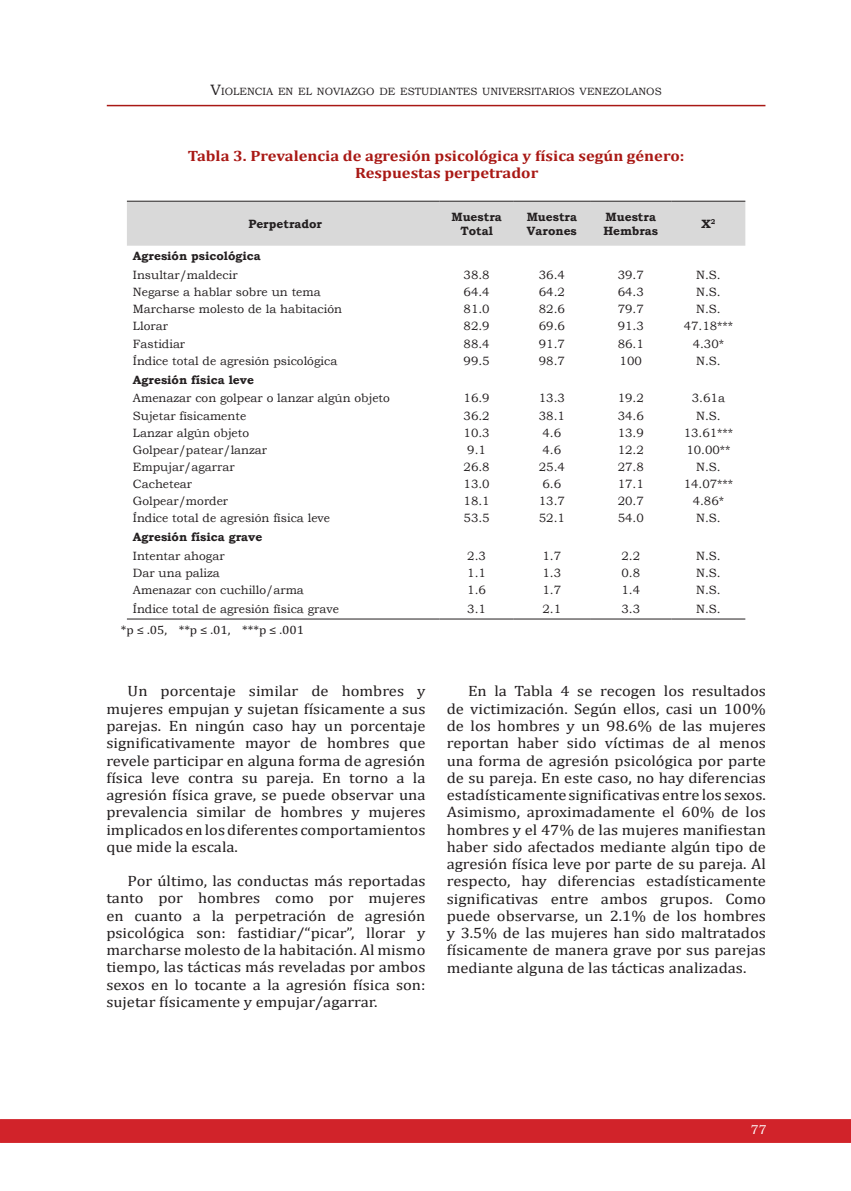
<style>
.page{position:relative;width:851px;height:1191px;background:#fff}
.page>*{position:absolute;margin:0;border:0;box-sizing:border-box;transform-origin:0 0}
.TEXTO-PARRAFO{font:15px/17.2px "Cambria";color:#231f20;text-align:justify;scale:1.1 1}
.TABLA-FIGURA{font:700 15px/17.2px "Cambria";color:#a91915;scale:1.1 1}
.t1{font:12.75px "Bookman Old Style";color:#fff}
.TEXTO_TABLA{font:12px "Bookman Old Style";color:#231f20}
.TEXTO_TABLA-2{font:700 12px "Bookman Old Style";color:#231f20}
.TITULO-TABLA{font:700 12px "Bookman Old Style";color:#231f20}
.FUENTE{font:12px "Cambria";color:#231f20;scale:1.1 1}
.t2{font:10.5px "Bookman Old Style";color:#231f20}
.s1{font-size:15px}
</style>
<div class="page">
<hr style="left:107px;top:105px;width:658px;height:1px;background:#a91915">
<div style="left:0;top:1119px;width:850px;height:24px;background:#d1232a;border:2px solid #d1232a"></div>
<div style="left:127px;top:202px;width:618px;height:44px;background:#d9d9d9"></div>
<hr style="left:127px;top:618px;width:312px;height:1px;background:#231f20">
<hr style="left:439px;top:618px;width:74px;height:1px;background:#231f20">
<hr style="left:513px;top:618px;width:77px;height:1px;background:#231f20">
<hr style="left:590px;top:618px;width:81px;height:1px;background:#231f20">
<hr style="left:671px;top:618px;width:74px;height:1px;background:#231f20">
<hr style="left:127px;top:201px;width:312px;height:1px;background:#231f20">
<hr style="left:439px;top:201px;width:74px;height:1px;background:#231f20">
<hr style="left:513px;top:201px;width:77px;height:1px;background:#231f20">
<hr style="left:590px;top:201px;width:81px;height:1px;background:#231f20">
<hr style="left:671px;top:201px;width:74px;height:1px;background:#231f20">
<p class="t2" style="left:211px;top:84px;width:452px"><span class="s1">V</span>IOLENCIA EN EL NOVIAZGO DE ESTUDIANTES UNIVERSITARIOS VENEZOLANOS</p>
<p class="TABLA-FIGURA" style="left:355px;top:146px;width:301px;text-indent:-167px">Tabla 3. Prevalencia de agresión psicológica y física según género:<br>Respuestas perpetrador</p>
<p class="TITULO-TABLA" style="left:248px;top:215px;width:75px">Perpetrador</p>
<p class="TITULO-TABLA" style="left:451px;top:208px;width:52px">Muestra</p>
<p class="TITULO-TABLA" style="left:460px;top:222px;width:34px">Total</p>
<p class="TITULO-TABLA" style="left:526px;top:208px;width:52px">Muestra</p>
<p class="TITULO-TABLA" style="left:527px;top:222px;width:51px">Varones</p>
<p class="TITULO-TABLA" style="left:605px;top:208px;width:52px">Muestra</p>
<p class="TITULO-TABLA" style="left:603px;top:222px;width:56px">Hembras</p>
<p class="TITULO-TABLA" style="left:701px;top:215px;width:15px">X<sup>2</sup></p>
<p class="TEXTO_TABLA-2" style="left:133px;top:247px;width:129px">Agresión psicológica</p>
<p class="TEXTO_TABLA" style="left:133px;top:267px;width:106px">Insultar/maldecir</p>
<p class="TEXTO_TABLA" style="left:463px;top:267px;width:28px">38.8</p>
<p class="TEXTO_TABLA" style="left:538px;top:267px;width:28px">36.4</p>
<p class="TEXTO_TABLA" style="left:617px;top:267px;width:28px">39.7</p>
<p class="TEXTO_TABLA" style="left:696px;top:267px;width:26px">N.S.</p>
<p class="TEXTO_TABLA" style="left:133px;top:284px;width:189px">Negarse a hablar sobre un tema</p>
<p class="TEXTO_TABLA" style="left:463px;top:284px;width:28px">64.4</p>
<p class="TEXTO_TABLA" style="left:538px;top:284px;width:28px">64.2</p>
<p class="TEXTO_TABLA" style="left:617px;top:284px;width:28px">64.3</p>
<p class="TEXTO_TABLA" style="left:696px;top:284px;width:26px">N.S.</p>
<p class="TEXTO_TABLA" style="left:133px;top:301px;width:211px">Marcharse molesto de la habitación</p>
<p class="TEXTO_TABLA" style="left:463px;top:301px;width:28px">81.0</p>
<p class="TEXTO_TABLA" style="left:538px;top:301px;width:28px">82.6</p>
<p class="TEXTO_TABLA" style="left:617px;top:301px;width:28px">79.7</p>
<p class="TEXTO_TABLA" style="left:696px;top:301px;width:26px">N.S.</p>
<p class="TEXTO_TABLA" style="left:133px;top:318px;width:37px">Llorar</p>
<p class="TEXTO_TABLA" style="left:463px;top:318px;width:28px">82.9</p>
<p class="TEXTO_TABLA" style="left:538px;top:318px;width:28px">69.6</p>
<p class="TEXTO_TABLA" style="left:617px;top:318px;width:28px">91.3</p>
<p class="TEXTO_TABLA" style="left:683px;top:318px;width:51px">47.18***</p>
<p class="TEXTO_TABLA" style="left:133px;top:336px;width:54px">Fastidiar</p>
<p class="TEXTO_TABLA" style="left:463px;top:336px;width:28px">88.4</p>
<p class="TEXTO_TABLA" style="left:538px;top:336px;width:28px">91.7</p>
<p class="TEXTO_TABLA" style="left:617px;top:336px;width:28px">86.1</p>
<p class="TEXTO_TABLA" style="left:692px;top:336px;width:33px">4.30*</p>
<p class="TEXTO_TABLA" style="left:133px;top:353px;width:206px">Índice total de agresión psicológica</p>
<p class="TEXTO_TABLA" style="left:463px;top:353px;width:28px">99.5</p>
<p class="TEXTO_TABLA" style="left:538px;top:353px;width:28px">98.7</p>
<p class="TEXTO_TABLA" style="left:619px;top:353px;width:24px">100</p>
<p class="TEXTO_TABLA" style="left:696px;top:353px;width:26px">N.S.</p>
<p class="TEXTO_TABLA-2" style="left:133px;top:371px;width:122px">Agresión física leve</p>
<p class="TEXTO_TABLA" style="left:133px;top:390px;width:258px">Amenazar con golpear o lanzar algún objeto</p>
<p class="TEXTO_TABLA" style="left:463px;top:390px;width:28px">16.9</p>
<p class="TEXTO_TABLA" style="left:538px;top:390px;width:28px">13.3</p>
<p class="TEXTO_TABLA" style="left:617px;top:390px;width:28px">19.2</p>
<p class="TEXTO_TABLA" style="left:691px;top:390px;width:35px">3.61a</p>
<p class="TEXTO_TABLA" style="left:133px;top:407px;width:115px">Sujetar físicamente</p>
<p class="TEXTO_TABLA" style="left:463px;top:407px;width:28px">36.2</p>
<p class="TEXTO_TABLA" style="left:538px;top:407px;width:28px">38.1</p>
<p class="TEXTO_TABLA" style="left:617px;top:407px;width:28px">34.6</p>
<p class="TEXTO_TABLA" style="left:696px;top:407px;width:26px">N.S.</p>
<p class="TEXTO_TABLA" style="left:133px;top:425px;width:118px">Lanzar algún objeto</p>
<p class="TEXTO_TABLA" style="left:463px;top:425px;width:28px">10.3</p>
<p class="TEXTO_TABLA" style="left:542px;top:425px;width:20px">4.6</p>
<p class="TEXTO_TABLA" style="left:617px;top:425px;width:28px">13.9</p>
<p class="TEXTO_TABLA" style="left:683px;top:425px;width:51px">13.61***</p>
<p class="TEXTO_TABLA" style="left:133px;top:442px;width:136px">Golpear/patear/lanzar</p>
<p class="TEXTO_TABLA" style="left:467px;top:442px;width:20px">9.1</p>
<p class="TEXTO_TABLA" style="left:542px;top:442px;width:20px">4.6</p>
<p class="TEXTO_TABLA" style="left:617px;top:442px;width:28px">12.2</p>
<p class="TEXTO_TABLA" style="left:686px;top:442px;width:46px">10.00**</p>
<p class="TEXTO_TABLA" style="left:133px;top:459px;width:103px">Empujar/agarrar</p>
<p class="TEXTO_TABLA" style="left:463px;top:459px;width:28px">26.8</p>
<p class="TEXTO_TABLA" style="left:538px;top:459px;width:28px">25.4</p>
<p class="TEXTO_TABLA" style="left:617px;top:459px;width:28px">27.8</p>
<p class="TEXTO_TABLA" style="left:696px;top:459px;width:26px">N.S.</p>
<p class="TEXTO_TABLA" style="left:133px;top:476px;width:61px">Cachetear</p>
<p class="TEXTO_TABLA" style="left:463px;top:476px;width:28px">13.0</p>
<p class="TEXTO_TABLA" style="left:542px;top:476px;width:20px">6.6</p>
<p class="TEXTO_TABLA" style="left:617px;top:476px;width:28px">17.1</p>
<p class="TEXTO_TABLA" style="left:683px;top:476px;width:51px">14.07***</p>
<p class="TEXTO_TABLA" style="left:133px;top:493px;width:97px">Golpear/morder</p>
<p class="TEXTO_TABLA" style="left:463px;top:493px;width:28px">18.1</p>
<p class="TEXTO_TABLA" style="left:538px;top:493px;width:28px">13.7</p>
<p class="TEXTO_TABLA" style="left:617px;top:493px;width:28px">20.7</p>
<p class="TEXTO_TABLA" style="left:692px;top:493px;width:33px">4.86*</p>
<p class="TEXTO_TABLA" style="left:133px;top:510px;width:199px">Índice total de agresión física leve</p>
<p class="TEXTO_TABLA" style="left:463px;top:510px;width:28px">53.5</p>
<p class="TEXTO_TABLA" style="left:538px;top:510px;width:28px">52.1</p>
<p class="TEXTO_TABLA" style="left:617px;top:510px;width:28px">54.0</p>
<p class="TEXTO_TABLA" style="left:696px;top:510px;width:26px">N.S.</p>
<p class="TEXTO_TABLA-2" style="left:133px;top:528px;width:131px">Agresión física grave</p>
<p class="TEXTO_TABLA" style="left:133px;top:548px;width:93px">Intentar ahogar</p>
<p class="TEXTO_TABLA" style="left:467px;top:548px;width:20px">2.3</p>
<p class="TEXTO_TABLA" style="left:542px;top:548px;width:20px">1.7</p>
<p class="TEXTO_TABLA" style="left:621px;top:548px;width:20px">2.2</p>
<p class="TEXTO_TABLA" style="left:696px;top:548px;width:26px">N.S.</p>
<p class="TEXTO_TABLA" style="left:133px;top:565px;width:88px">Dar una paliza</p>
<p class="TEXTO_TABLA" style="left:467px;top:565px;width:20px">1.1</p>
<p class="TEXTO_TABLA" style="left:542px;top:565px;width:20px">1.3</p>
<p class="TEXTO_TABLA" style="left:621px;top:565px;width:20px">0.8</p>
<p class="TEXTO_TABLA" style="left:696px;top:565px;width:26px">N.S.</p>
<p class="TEXTO_TABLA" style="left:133px;top:582px;width:172px">Amenazar con cuchillo/arma</p>
<p class="TEXTO_TABLA" style="left:467px;top:582px;width:20px">1.6</p>
<p class="TEXTO_TABLA" style="left:542px;top:582px;width:20px">1.7</p>
<p class="TEXTO_TABLA" style="left:621px;top:582px;width:20px">1.4</p>
<p class="TEXTO_TABLA" style="left:696px;top:582px;width:26px">N.S.</p>
<p class="TEXTO_TABLA" style="left:133px;top:601px;width:207px">Índice total de agresión física grave</p>
<p class="TEXTO_TABLA" style="left:467px;top:601px;width:20px">3.1</p>
<p class="TEXTO_TABLA" style="left:542px;top:601px;width:20px">2.1</p>
<p class="TEXTO_TABLA" style="left:621px;top:601px;width:20px">3.3</p>
<p class="TEXTO_TABLA" style="left:696px;top:601px;width:26px">N.S.</p>
<p class="FUENTE" style="left:121px;top:623px;width:168px">*p ≤ .05, **p ≤ .01, ***p ≤ .001</p>
<p class="TEXTO-PARRAFO" style="left:106px;top:682px;width:291px;text-indent:21px">Un porcentaje similar de hombres y mujeres empujan y sujetan físicamente a sus parejas. En ningún caso hay un porcentaje significativamente mayor de hombres que revele participar en alguna forma de agresión física leve contra su pareja. En torno a la agresión física grave, se puede observar una prevalencia similar de hombres y mujeres implicados en los diferentes comportamientos que mide la escala.</p>
<p class="TEXTO-PARRAFO" style="left:106px;top:872px;width:291px;text-indent:21px">Por último, las conductas más reportadas tanto por hombres como por mujeres en cuanto a la perpetración de agresión psicológica son: fastidiar/“picar”, llorar y marcharse molesto de la habitación. Al mismo tiempo, las tácticas más reveladas por ambos sexos en lo tocante a la agresión física son: sujetar físicamente y empujar/agarrar.</p>
<p class="TEXTO-PARRAFO" style="left:446px;top:682px;width:291px;text-indent:21px">En la Tabla 4 se recogen los resultados de victimización. Según ellos, casi un 100% de los hombres y un 98.6% de las mujeres reportan haber sido víctimas de al menos una forma de agresión psicológica por parte de su pareja. En este caso, no hay diferencias estadísticamente significativas entre los sexos.<br>Asimismo, aproximadamente el 60% de los hombres y el 47% de las mujeres manifiestan haber sido afectados mediante algún tipo de agresión física leve por parte de su pareja. Al respecto, hay diferencias estadísticamente significativas entre ambos grupos. Como puede observarse, un 2.1% de los hombres y 3.5% de las mujeres han sido maltratados físicamente de manera grave por sus parejas mediante alguna de las tácticas analizadas.</p>
<p class="t1" style="left:750px;top:1121px;width:17px">77</p>
</div>
